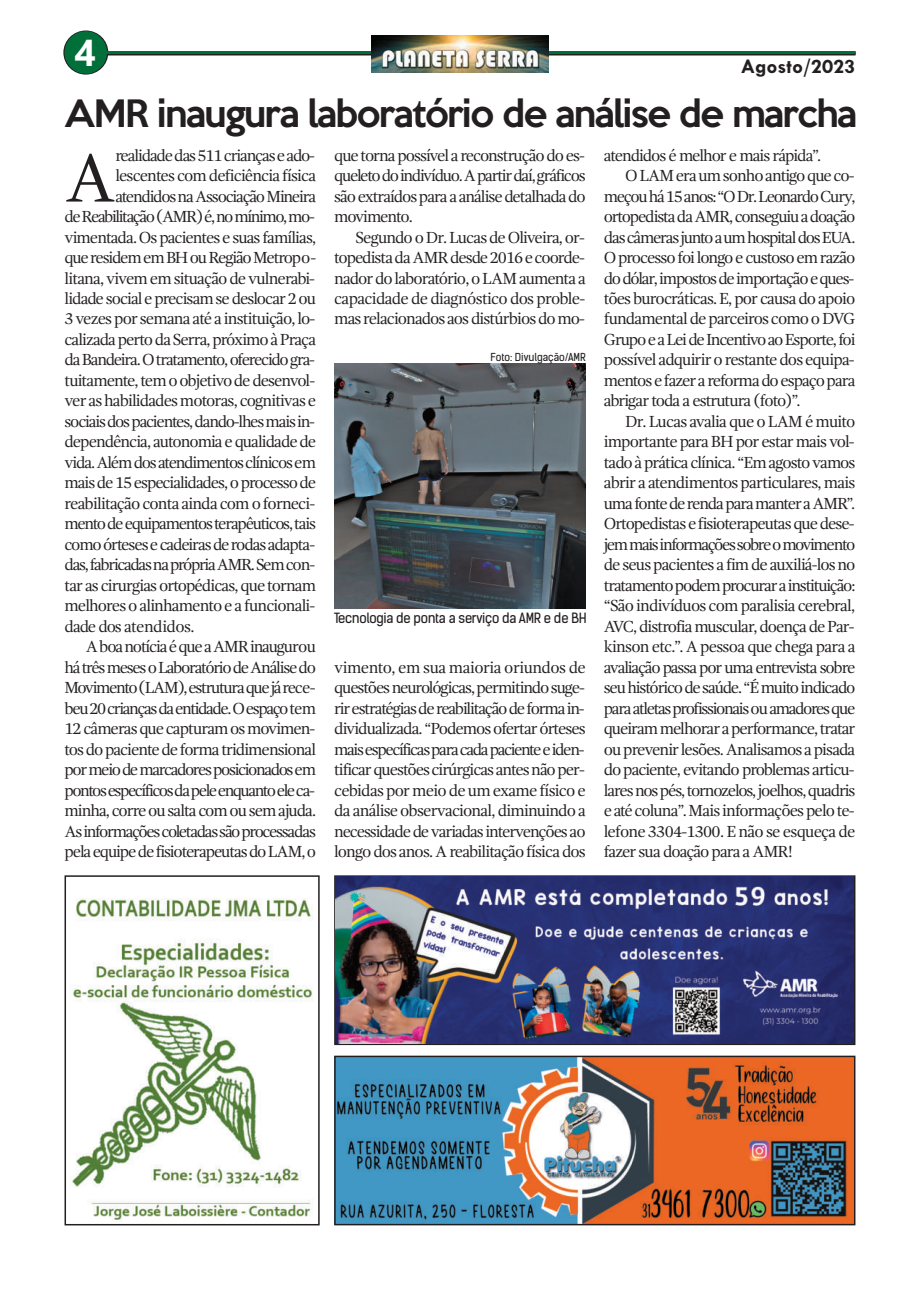
<style>
.page{position:relative;width:920px;height:1290px;background:#fff}
.page>*{position:absolute;margin:0;border:0;box-sizing:border-box;transform-origin:0 0}
.t1{font:70.05px "Gandhi Serif";color:#231f20}
.t2{font:700 37.5px "Ebrima";color:#fff}
.t3{font:500 34.5px "Keep Calm";letter-spacing:-.04em;color:#231f20}
.t4{font:700 21px "Tw Cen";color:#231f20}
.t5{font:16.5px/20.5px "Gandhi Serif";letter-spacing:-.065em;color:#231f20;text-align:justify}
.t6{font:16.5px "Gandhi Serif";letter-spacing:-.085em;color:#231f20}
.t7{font:16.5px "Gandhi Serif";letter-spacing:-.045em;color:#231f20}
.t8{font:16.5px "Gandhi Serif";letter-spacing:-.04em;color:#231f20}
.t9{font:13.5px "Kelson Sans";letter-spacing:-.02em;color:#231f20}
.t10{font:10.5px "Kelson Sans";color:#231f20}
</style>
<div class="page">
<svg style="left:63px;top:31px;width:45px;height:44px"></svg>
<hr style="left:98px;top:52px;width:757px;height:3px;background:#231f20">
<hr style="left:94px;top:51px;width:761px;height:3px;background:#016f3a">
<div style="left:65px;top:31px;width:42px;height:43px;background:#016f3a;border-radius:50%"></div>
<img style="left:372px;top:35px;width:176px;height:38px">
<img style="left:334px;top:363px;width:252px;height:245px">
<div style="left:334px;top:875px;width:521px;height:170px;border:2px solid #231f20"></div>
<img style="left:336px;top:877px;width:518px;height:166px">
<img style="left:72px;top:898px;width:241px;height:324px">
<div style="left:65px;top:875px;width:255px;height:350px;border:2px solid #231f20"></div>
<img style="left:337px;top:1059px;width:515px;height:163px">
<div style="left:334px;top:1056px;width:521px;height:169px;border:2px solid #231f20"></div>
<h2 class="t2" style="left:75px;top:31px;width:23px">4</h2>
<p class="t4" style="left:741px;top:53px;width:116px">Agosto/2023</p>
<h3 class="t3" style="left:65px;top:84px;width:794px">AMR inaugura laboratório de análise de marcha</h3>
<h1 class="t1" style="left:65px;top:150px;width:53px">A</h1>
<p class="t5" style="left:115px;top:146px;width:201px">realidadedas511criançaseado-</p>
<p class="t5" style="left:604px;top:146px;width:219px">atendidos é melhor e mais rápida”.</p>
<p class="t5" style="left:625px;top:167px;width:231px">O LAM era um sonho antigo que co-</p>
<p class="t5" style="left:604px;top:187px;width:253px">meçouhá15anos:“ODr.LeonardoCury,</p>
<p class="t5" style="left:604px;top:208px;width:253px">ortopedistadaAMR,conseguiuadoação</p>
<p class="t5" style="left:604px;top:228px;width:253px">dascâmerasjuntoaumhospitaldosEUA.</p>
<p class="t5" style="left:604px;top:249px;width:253px">O processo foi longo e custoso em razão</p>
<p class="t5" style="left:604px;top:269px;width:252px">dodólar,impostosdeimportaçãoeques-</p>
<p class="t5" style="left:604px;top:290px;width:253px">tões burocráticas. E, por causa do apoio</p>
<p class="t5" style="left:604px;top:310px;width:253px">fundamental de parceiros como o DVG</p>
<p class="t5" style="left:604px;top:330px;width:253px">GrupoeaLeideIncentivoaoEsporte,foi</p>
<p class="t5" style="left:604px;top:351px;width:252px">possível adquirir o restante dos equipa-</p>
<p class="t5" style="left:604px;top:371px;width:253px">mentos e fazer a reforma do espaço para</p>
<p class="t5" style="left:604px;top:392px;width:198px">abrigar toda a estrutura (foto)”.</p>
<p class="t7" style="left:625px;top:415px;width:232px">Dr. Lucas avalia que o LAM é muito</p>
<p class="t5" style="left:604px;top:433px;width:252px">importante para BH por estar mais vol-</p>
<p class="t5" style="left:604px;top:453px;width:253px">tado à prática clínica. “Em agosto vamos</p>
<p class="t7" style="left:604px;top:476px;width:253px">abrir a atendimentos particulares, mais</p>
<p class="t5" style="left:604px;top:494px;width:253px">umafontederendaparamanteraAMR”.</p>
<p class="t5" style="left:604px;top:515px;width:252px">Ortopedistas e fisioterapeutas que dese-</p>
<p class="t6" style="left:604px;top:538px;width:253px">jemmaisinformaçõessobreomovimento</p>
<p class="t5" style="left:604px;top:556px;width:253px">de seus pacientes a fim de auxiliá-los no</p>
<p class="t5" style="left:604px;top:576px;width:253px">tratamentopodemprocurarainstituição:</p>
<p class="t7" style="left:604px;top:599px;width:253px">“São indivíduos com paralisia cerebral,</p>
<p class="t5" style="left:604px;top:617px;width:252px">AVC, distrofia muscular, doença de Par-</p>
<p class="t7" style="left:604px;top:640px;width:253px">kinson etc.”. A pessoa que chega para a</p>
<p class="t5" style="left:604px;top:658px;width:253px">avaliação passa por uma entrevista sobre</p>
<p class="t5" style="left:604px;top:679px;width:253px">seuhistóricodesaúde.“Émuitoindicado</p>
<p class="t5" style="left:604px;top:699px;width:253px">paraatletasprofissionaisou amadoresque</p>
<p class="t5" style="left:604px;top:720px;width:253px">queirammelhoraraperformance,tratar</p>
<p class="t5" style="left:604px;top:740px;width:253px">ou prevenir lesões. Analisamos a pisada</p>
<p class="t5" style="left:604px;top:761px;width:252px">do paciente, evitando problemas articu-</p>
<p class="t5" style="left:604px;top:781px;width:253px">laresnospés,tornozelos, joelhos,quadris</p>
<p class="t5" style="left:604px;top:802px;width:252px">eatécoluna”. Mais informações pelo te-</p>
<p class="t8" style="left:604px;top:824px;width:253px">lefone 3304-1300. E não se esqueça de</p>
<p class="t5" style="left:604px;top:843px;width:191px">fazer sua doação para a AMR!</p>
<p class="t5" style="left:334px;top:146px;width:253px">que torna possível a reconstrução do es&shy;queletodoindivíduo.Apartirdaí,gráficos são extraídos para a análise detalhadado movimento.</p>
<p class="t5" style="left:334px;top:228px;width:253px;text-indent:21px">Segundo o Dr. Lucas de Oliveira, or&shy;topedistadaAMRdesde2016ecoorde&shy;nador do laboratório, o LAM aumenta a capacidade de diagnóstico dos proble&shy;mas relacionados aos distúrbios do mo-</p>
<p class="t5" style="left:115px;top:167px;width:202px">lescentes com deficiência física</p>
<p class="t5" style="left:115px;top:187px;width:202px">atendidosnaAssociaçãoMineira</p>
<p class="t6" style="left:65px;top:210px;width:252px">deReabilitação(AMR)é,nomínimo,mo-</p>
<p class="t5" style="left:65px;top:228px;width:253px">vimentada. Os pacientes e suas famílias,</p>
<p class="t5" style="left:65px;top:249px;width:253px">queresidememBHouRegiãoMetropo-</p>
<p class="t5" style="left:65px;top:269px;width:252px">litana, vivem em situação de vulnerabi-</p>
<p class="t5" style="left:65px;top:290px;width:253px">lidade social e precisam se deslocar 2 ou</p>
<p class="t5" style="left:65px;top:310px;width:252px">3 vezes por semana até a instituição, lo-</p>
<p class="t5" style="left:65px;top:330px;width:253px">calizada perto da Serra, próximo à Praça</p>
<p class="t5" style="left:65px;top:351px;width:252px">daBandeira.Otratamento,oferecidogra-</p>
<p class="t5" style="left:65px;top:371px;width:252px">tuitamente, tem o objetivo de desenvol-</p>
<p class="t5" style="left:65px;top:392px;width:253px">ver as habilidades motoras, cognitivas e</p>
<p class="t5" style="left:65px;top:412px;width:252px">sociaisdospacientes,dando-lhesmaisin-</p>
<p class="t5" style="left:65px;top:433px;width:253px">dependência, autonomia e qualidade de</p>
<p class="t5" style="left:65px;top:453px;width:253px">vida.Alémdosatendimentosclínicosem</p>
<p class="t5" style="left:65px;top:474px;width:253px">mais de 15 especialidades, o processo de</p>
<p class="t5" style="left:65px;top:494px;width:252px">reabilitação conta ainda com o forneci-</p>
<p class="t5" style="left:65px;top:515px;width:253px">mentodeequipamentosterapêuticos,tais</p>
<p class="t5" style="left:65px;top:535px;width:252px">comoórtesesecadeirasderodasadapta-</p>
<p class="t5" style="left:65px;top:556px;width:252px">das,fabricadasnaprópriaAMR.Semcon-</p>
<p class="t5" style="left:65px;top:576px;width:253px">tar as cirurgias ortopédicas, que tornam</p>
<p class="t5" style="left:65px;top:597px;width:252px">melhores o alinhamento e a funcionali-</p>
<p class="t8" style="left:65px;top:620px;width:131px">dade dos atendidos.</p>
<p class="t5" style="left:86px;top:638px;width:232px">AboanotíciaéqueaAMRinaugurou</p>
<p class="t5" style="left:65px;top:658px;width:253px">hátrêsmesesoLaboratóriodeAnálisedo</p>
<p class="t5" style="left:65px;top:679px;width:253px">Movimento(LAM),estruturaquejárece-</p>
<p class="t6" style="left:65px;top:701px;width:253px">beu20criançasdaentidade.Oespaçotem</p>
<p class="t5" style="left:65px;top:720px;width:252px">12 câmeras que capturam os movimen-</p>
<p class="t5" style="left:65px;top:740px;width:253px">tos do paciente de forma tridimensional</p>
<p class="t5" style="left:65px;top:761px;width:253px">pormeiodemarcadoresposicionadosem</p>
<p class="t6" style="left:65px;top:783px;width:252px">pontosespecíficosdapeleenquantoeleca-</p>
<p class="t5" style="left:65px;top:802px;width:253px">minha, corre ou salta com ou sem ajuda.</p>
<p class="t5" style="left:65px;top:822px;width:253px">Asinformaçõescoletadassãoprocessadas</p>
<p class="t5" style="left:65px;top:843px;width:253px">pelaequipedefisioterapeutasdoLAM,o</p>
<p class="t10" style="left:491px;top:353px;width:97px">Foto: Divulgação/AMR</p>
<p class="t9" style="left:334px;top:614px;width:254px">Tecnologia de ponta a serviço da AMR e de BH</p>
<p class="t5" style="left:334px;top:658px;width:253px">vimento, em sua maioria oriundos de questõesneurológicas,permitindosuge&shy;rirestratégiasdereabilitaçãodeformain&shy;dividualizada. “Podemos ofertar órteses maisespecíficasparacadapacienteeiden&shy;tificar questões cirúrgicas antes não per&shy;cebidas por meio de um exame físico e da análise observacional, diminuindo a necessidade de variadas intervenções ao longo dos anos. A reabilitação física dos</p>
</div>
